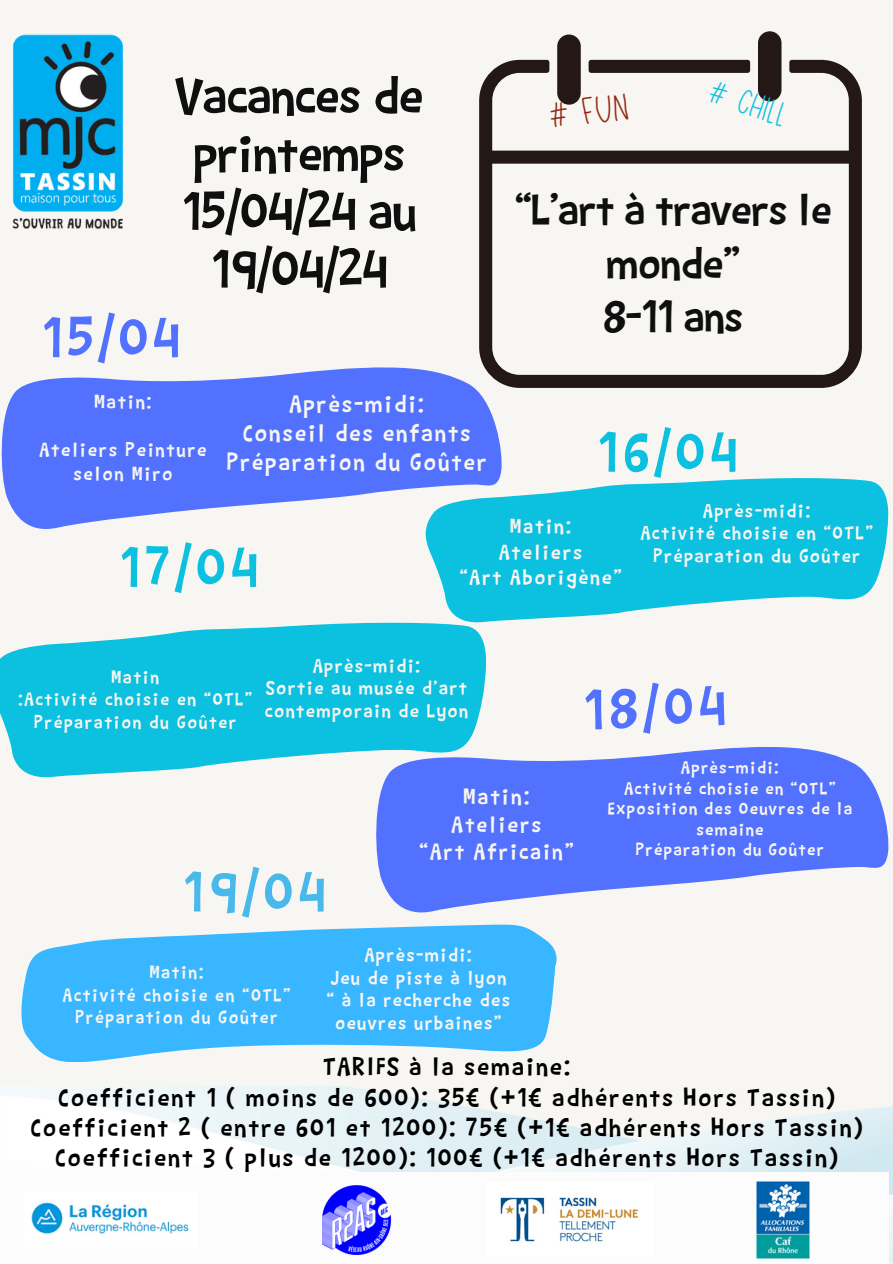
<style>
.page{position:relative;width:893px;height:1264px;background:#fff}
.page>*{position:absolute;margin:0;border:0;box-sizing:border-box;transform-origin:0 0}
.t1{font:60px "Barthowheel";color:#5271ff}
.t2{font:60px "Barthowheel";letter-spacing:.08em;color:#0cc0df}
.t3{font:60px "Barthowheel";color:#49b8ea}
.t4{font:56.7px/57.8px "Barthowheel";letter-spacing:-.015em;color:#0f0f0f;text-align:center}
.t5{font:48.15px/53.2px "Barthowheel";letter-spacing:-.015em;color:#0f0f0f;text-align:center}
.t6{font:32.7px "Louisville";color:#932712}
.t7{font:29.7px "Louisville";color:#0cc0df}
.t8{font:27.75px/30.3px "Barthowheel";letter-spacing:.07em;color:#000;text-align:center}
.t9{font:26.4px/29px "Barthowheel";letter-spacing:.07em;color:#f8f6f2;text-align:center}
.t10{font:24.6px/27.6px "Barthowheel";letter-spacing:.08em;color:#f8f6f2;text-align:center}
.t11{font:22.8px/25.5px "Barthowheel";letter-spacing:.08em;color:#f8f6f2;text-align:center}
.t12{font:21.3px "Barthowheel";letter-spacing:.08em;color:#f8f6f2}
.t13{font:21px/22.5px "Barthowheel";letter-spacing:.07em;color:#f8f6f2}
.t14{font:20.1px "Barthowheel";letter-spacing:.08em;color:#f8f6f2}
.t15{font:19.05px/20.4px "Barthowheel";letter-spacing:.07em;color:#f8f6f2;text-align:center}
</style>
<div class="page">
<div style="left:0;top:0;width:892px;height:1263px;background:#f8f6f2"></div>
<svg style="left:479px;top:60px;width:382px;height:328px"></svg>
<div style="left:557px;top:35px;width:23px;height:70px;background:#231815;border-radius:12px"></div>
<div style="left:758px;top:31px;width:23px;height:70px;background:#231815;border-radius:12px"></div>
<svg style="left:425px;top:478px;width:463px;height:144px;fill:#0cc0df"></svg>
<svg style="left:0;top:622px;width:486px;height:155px;background:#2dc7e1"></svg>
<svg style="left:376px;top:746px;width:512px;height:166px;fill:#5271ff"></svg>
<img style="left:0;top:1086px;width:892px;height:176px">
<svg style="left:21px;top:924px;width:535px;height:137px;fill:#38b6ff"></svg>
<div style="left:0;top:1171px;width:888px;height:92px;background:#fcfcfc"></div>
<img style="left:13px;top:34px;width:110px;height:196px">
<img style="left:31px;top:1202px;width:158px;height:32px">
<img style="left:322px;top:1185px;width:70px;height:70px">
<img style="left:756px;top:1181px;width:53px;height:77px">
<img style="left:500px;top:1197px;width:139px;height:45px">
<svg style="left:2px;top:367px;width:499px;height:162px;fill:#5271ff"></svg>
<h2 class="t4" style="left:175px;top:66px;width:250px">Vacances de printemps<br>15/04/24 au<br>19/04/24</h2>
<p class="t1" style="left:42px;top:304px;width:139px">15/04</p>
<h2 class="t14" style="left:80px;top:381px;width:55px">Matin:</h2>
<p class="t12" style="left:94px;top:390px;width:59px">Matin:</p>
<p class="t12" style="left:39px;top:438px;width:169px">Ateliers Peinture</p>
<p class="t12" style="left:73px;top:462px;width:101px">selon Miro</p>
<p class="t9" style="left:227px;top:389px;width:261px">Après-midi:<br>Conseil des enfants<br>Préparation du Goûter</p>
<h4 class="t6" style="left:546px;top:98px;width:81px;rotate:-7deg"># FUN</h4>
<p class="t7" style="left:714px;top:75px;width:82px;rotate:18deg"># CHILL</p>
<p class="t5" style="left:514px;top:183px;width:318px">“L’art à travers le monde”<br>8-11 ans</p>
<p class="t2" style="left:597px;top:418px;width:141px">16/04</p>
<p class="t2" style="left:119px;top:534px;width:140px">17/04</p>
<h3 class="t11" style="left:459px;top:513px;width:164px">Matin:<br>Ateliers<br>“Art Aborigène”</h3>
<h2 class="t13" style="left:703px;top:499px;width:109px">Après-midi:</h2>
<p class="t13" style="left:640px;top:522px;width:234px">Activité choisie en “OTL”</p>
<p class="t13" style="left:653px;top:544px;width:208px">Préparation du Goûter</p>
<p class="t14" style="left:111px;top:665px;width:49px">Matin</p>
<p class="t14" style="left:18px;top:688px;width:235px">:Activité choisie en “OTL”</p>
<h5 class="t14" style="left:34px;top:710px;width:204px">Préparation du Goûter</h5>
<p class="t13" style="left:313px;top:654px;width:109px">Après-midi:</p>
<p class="t13" style="left:265px;top:676px;width:205px">Sortie au musée d’art contemporain de Lyon</p>
<h6 class="t10" style="left:419px;top:782px;width:156px">Matin:<br>Ateliers<br>“Art Africain”</h6>
<h2 class="t1" style="left:582px;top:676px;width:144px;rotate:-2deg">18/04</h2>
<p class="t15" style="left:681px;top:757px;width:99px">Après-midi:</p>
<p class="t15" style="left:624px;top:778px;width:213px">Activité choisie en “OTL”</p>
<p class="t15" style="left:607px;top:798px;width:246px">Exposition des Oeuvres de la semaine</p>
<p class="t15" style="left:636px;top:839px;width:189px">Préparation du Goûter</p>
<p class="t3" style="left:183px;top:858px;width:144px">19/04</p>
<p class="t13" style="left:365px;top:943px;width:109px">Après-midi:</p>
<p class="t13" style="left:330px;top:966px;width:178px">Jeu de piste à lyon</p>
<p class="t13" style="left:326px;top:988px;width:185px;text-align:center">“ à la recherche des oeuvres urbaines”</p>
<p class="t14" style="left:150px;top:960px;width:55px">Matin:</p>
<p class="t14" style="left:63px;top:983px;width:229px">Activité choisie en “OTL”</p>
<h1 class="t14" style="left:75px;top:1005px;width:204px">Préparation du Goûter</h1>
<p class="t8" style="left:31px;top:1051px;width:833px">TARIFS à la semaine:<br>Coefficient 1 ( moins de 600): 35€ (+1€ adhérents Hors Tassin)<br>Coefficient 2 ( entre 601 et 1200): 75€ (+1€ adhérents Hors Tassin)<br>Coefficient 3 ( plus de 1200): 100€ (+1€ adhérents Hors Tassin)</p>
</div>
